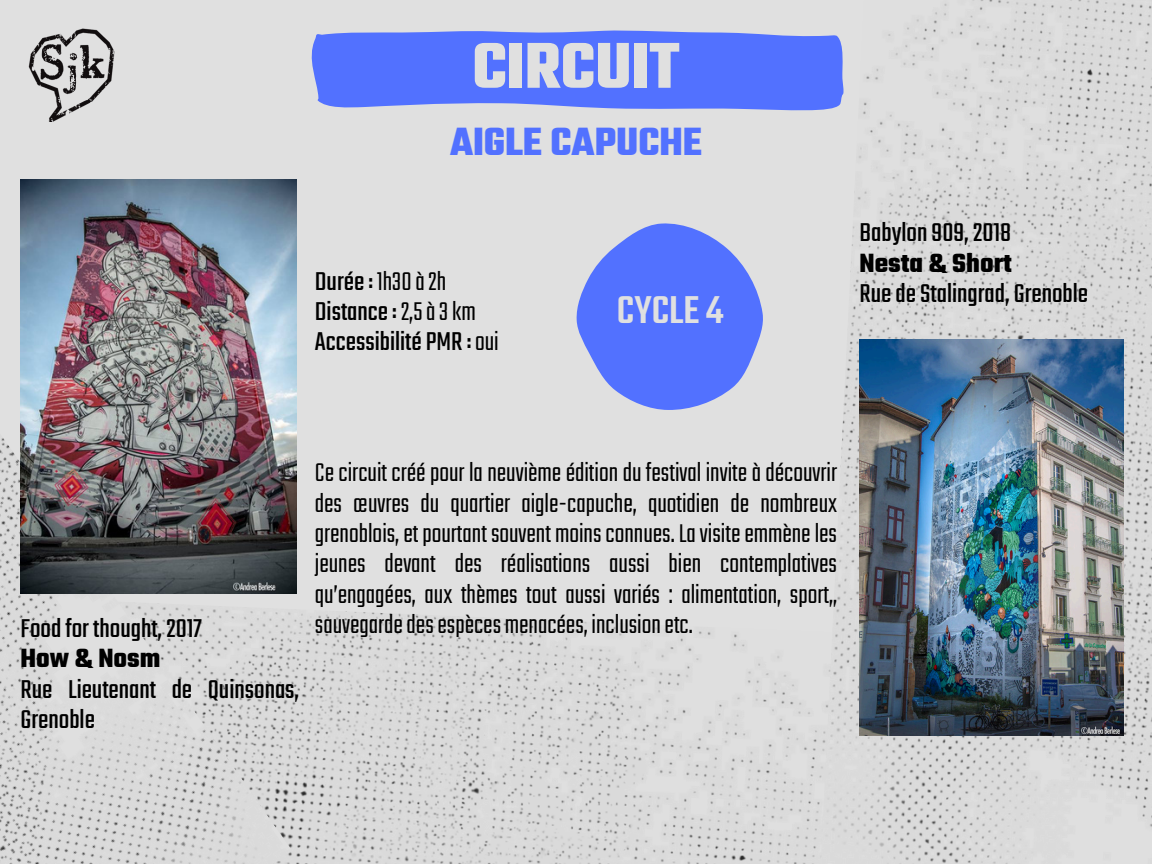
<style>
.page{position:relative;width:1152px;height:864px;background:#e0e0e0}
.page>*{position:absolute;margin:0;border:0;box-sizing:border-box;transform-origin:0 0}
.t1{font:700 69.9px "Teko";color:#e0e0e0}
.t2{font:700 42.6px "Teko";color:#5271ff}
.t3{font:500 42.6px "Teko";color:#e0e0e0}
.t4{font:300 28.5px/30.3px "Teko";color:#000;text-align:justify}
.t5{font:28.5px/30.3px "Teko";color:#000}
.t6{font:700 28.5px "Teko";color:#000}
.s1{font-weight:400}
.s2{font-weight:300}
</style>
<div class="page">
<img style="left:292px;top:611px;width:528px;height:253px">
<img style="left:820px;top:0;width:332px;height:864px">
<img style="left:0;top:432px;width:292px;height:432px">
<svg style="left:311px;top:19px;width:536px;height:107px;fill:#5271ff"></svg>
<img style="left:28px;top:28px;width:87px;height:94px">
<svg style="left:576px;top:223px;width:187px;height:187px"></svg>
<img style="left:21px;top:180px;width:275px;height:414px">
<img style="left:860px;top:339px;width:264px;height:396px">
<h2 class="t1" style="left:472px;top:21px;width:209px">CIRCUIT</h2>
<h1 class="t2" style="left:450px;top:114px;width:253px">AIGLE CAPUCHE</h1>
<p class="t4" style="left:315px;top:268px;width:133px"><span class="s1">Durée:</span> 1h30à2h</p>
<h2 class="t5" style="left:315px;top:298px;width:162px">Distance: <span class="s2">2,5à3km</span></h2>
<p class="t5" style="left:315px;top:328px;width:185px">AccessibilitéPMR:<span class="s2">oui</span></p>
<p class="t3" style="left:617px;top:282px;width:108px">CYCLE 4</p>
<p class="t5" style="left:860px;top:219px;width:153px">Babylon909,2018</p>
<p class="t6" style="left:860px;top:244px;width:154px">Nesta &amp; Short</p>
<p class="t5" style="left:860px;top:280px;width:230px">RuedeStalingrad,Grenoble</p>
<p class="t5" style="left:21px;top:615px;width:183px">Foodfor thought,2017</p>
<p class="t6" style="left:21px;top:640px;width:141px">How &amp; Nosm</p>
<p class="t5" style="left:21px;top:676px;width:280px">Rue Lieutenant de Quinsonas,<br>Grenoble</p>
<p class="t4" style="left:315px;top:459px;width:524px">Ce circuit créé pour la neuvième édition du festival invite à découvrir des œuvres du quartier aigle-capuche, quotidien de nombreux grenoblois,etpourtantsouvent moinsconnues. Lavisiteemmèneles jeunes devant des réalisations aussi bien contemplatives qu’engagées, aux thèmes tout aussi variés : alimentation, sport,, sauvegardedesespèces menacées, inclusionetc.</p>
</div>
